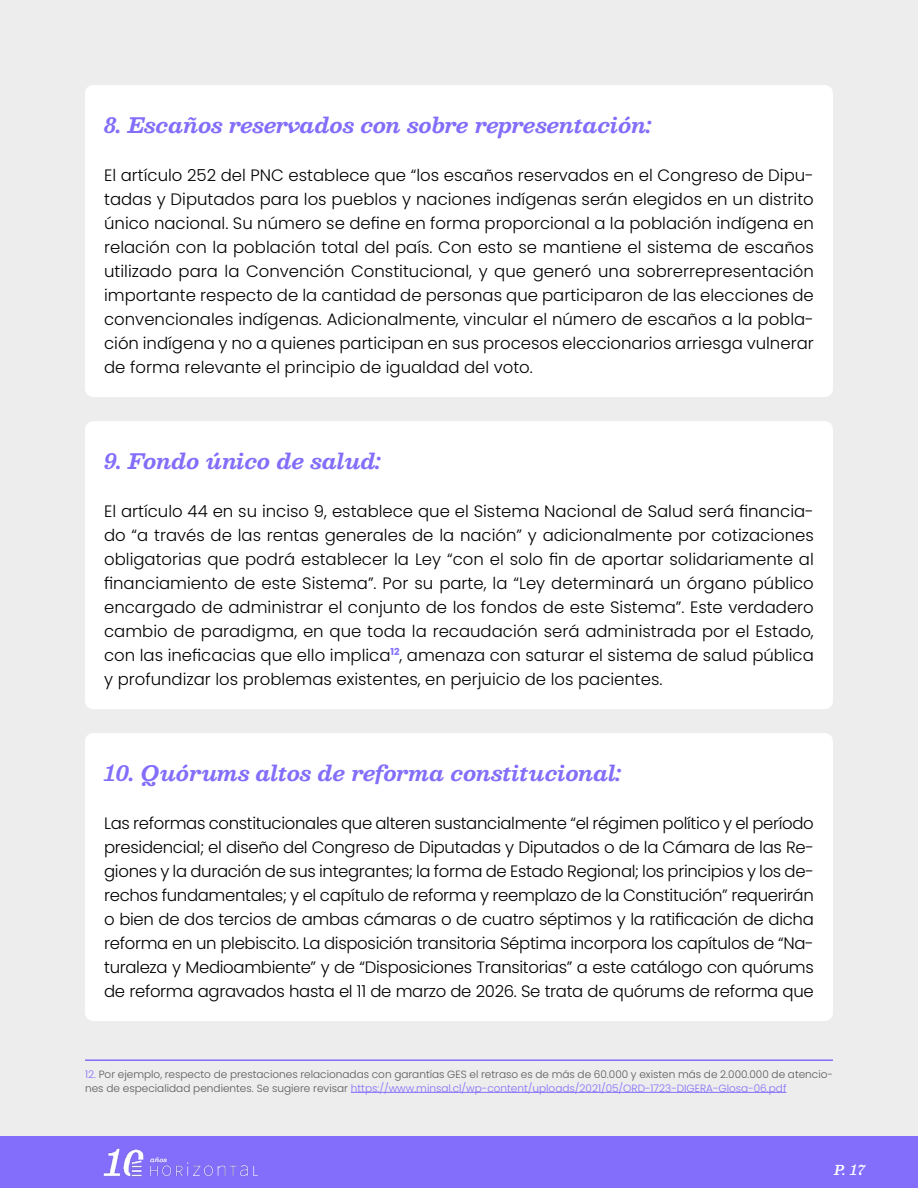
<style>
.page{position:relative;width:918px;height:1188px;background:#fff}
.page>*{position:absolute;margin:0;border:0;box-sizing:border-box;transform-origin:0 0}
.t1{font:italic 700 21px "Besley";color:#826efa}
.t2{font:italic 700 21px "Besley";letter-spacing:-.02em;color:#826efa}
.t3{font:300 16.5px/24px "Poppins";color:#000;text-align:justify}
.t4{font:italic 600 13.5px "Besley";color:#fff}
.t5{font:300 10.5px/13.5px "Poppins";color:#595959}
.s1{color:#826efa}
</style>
<div class="page">
<div style="left:0;top:0;width:918px;height:1142px;background:#ededed"></div>
<div style="left:0;top:1136px;width:918px;height:52px;background:#826efa"></div>
<img style="left:103px;top:1148px;width:156px;height:29px">
<div style="left:85px;top:85px;width:748px;height:312px;background:#fff;border-radius:9px"></div>
<div style="left:85px;top:421px;width:748px;height:288px;background:#fff;border-radius:9px"></div>
<div style="left:85px;top:733px;width:748px;height:288px;background:#fff;border-radius:9px"></div>
<hr style="left:351px;top:1092px;width:435px;height:1px;background:#826efa">
<hr style="left:85px;top:1059px;width:748px;height:2px;background:#826efa">
<p class="t2" style="left:104px;top:110px;width:548px">8. Escaños reservados con sobre representación:</p>
<p class="t3" style="left:104px;top:163px;width:711px">El artículo 252 del PNC establece que “los escaños reservados en el Congreso de Dipu&shy;tadas y Diputados para los pueblos y naciones indígenas serán elegidos en un distrito único nacional. Su número se define en forma proporcional a la población indígena en relación con la población total del país. Con esto se mantiene el sistema de escaños utilizado para la Convención Constitucional, y que generó una sobrerrepresentación importante respecto de la cantidad de personas que participaron de las elecciones de convencionales indígenas. Adicionalmente, vincular el número de escaños a la pobla&shy;ción indígena y no a quienes participan en sus procesos eleccionarios arriesga vulnerar de forma relevante el principio de igualdad del voto.</p>
<p class="t1" style="left:104px;top:446px;width:277px">9. Fondo único de salud:</p>
<p class="t3" style="left:104px;top:499px;width:711px">El artículo 44 en su inciso 9, establece que el Sistema Nacional de Salud será financia&shy;do “a través de las rentas generales de la nación” y adicionalmente por cotizaciones obligatorias que podrá establecer la Ley “con el solo fin de aportar solidariamente al financiamiento de este Sistema”. Por su parte, la “Ley determinará un órgano público encargado de administrar el conjunto de los fondos de este Sistema”. Este verdadero cambio de paradigma, en que toda la recaudación será administrada por el Estado, con las ineficacias que ello implica<sup>12</sup>, amenaza con saturar el sistema de salud pública y profundizar los problemas existentes, en perjuicio de los pacientes.</p>
<p class="t1" style="left:104px;top:758px;width:518px">10. Quórums altos de reforma constitucional:</p>
<p class="t3" style="left:104px;top:811px;width:711px">Las reformas constitucionales que alteren sustancialmente “el régimen político y el período presidencial; el diseño del Congreso de Diputadas y Diputados o de la Cámara de las Re&shy;giones y la duración de sus integrantes; la forma de Estado Regional; los principios y los de&shy;rechos fundamentales; y el capítulo de reforma y reemplazo de la Constitución” requerirán o bien de dos tercios de ambas cámaras o de cuatro séptimos y la ratificación de dicha reforma en un plebiscito. La disposición transitoria Séptima incorpora los capítulos de “Na&shy;turaleza y Medioambiente” y de “Disposiciones Transitorias” a este catálogo con quórums de reforma agravados hasta el 11 de marzo de 2026. Se trata de quórums de reforma que</p>
<p class="t5" style="left:85px;top:1068px;width:749px"><span class="s1">12.</span> Por ejemplo, respecto de prestaciones relacionadas con garantías GES el retraso es de más de 60.000 y existen más de 2.000.000 de atencio&shy;nes de especialidad pendientes. Se sugiere revisar <span class="s1">https://www.minsal.cl/wp-content/uploads/2021/05/ORD-1723-DIGERA-Glosa-06.pdf</span></p>
<p class="t4" style="left:835px;top:1161px;width:32px">P. 17</p>
</div>
